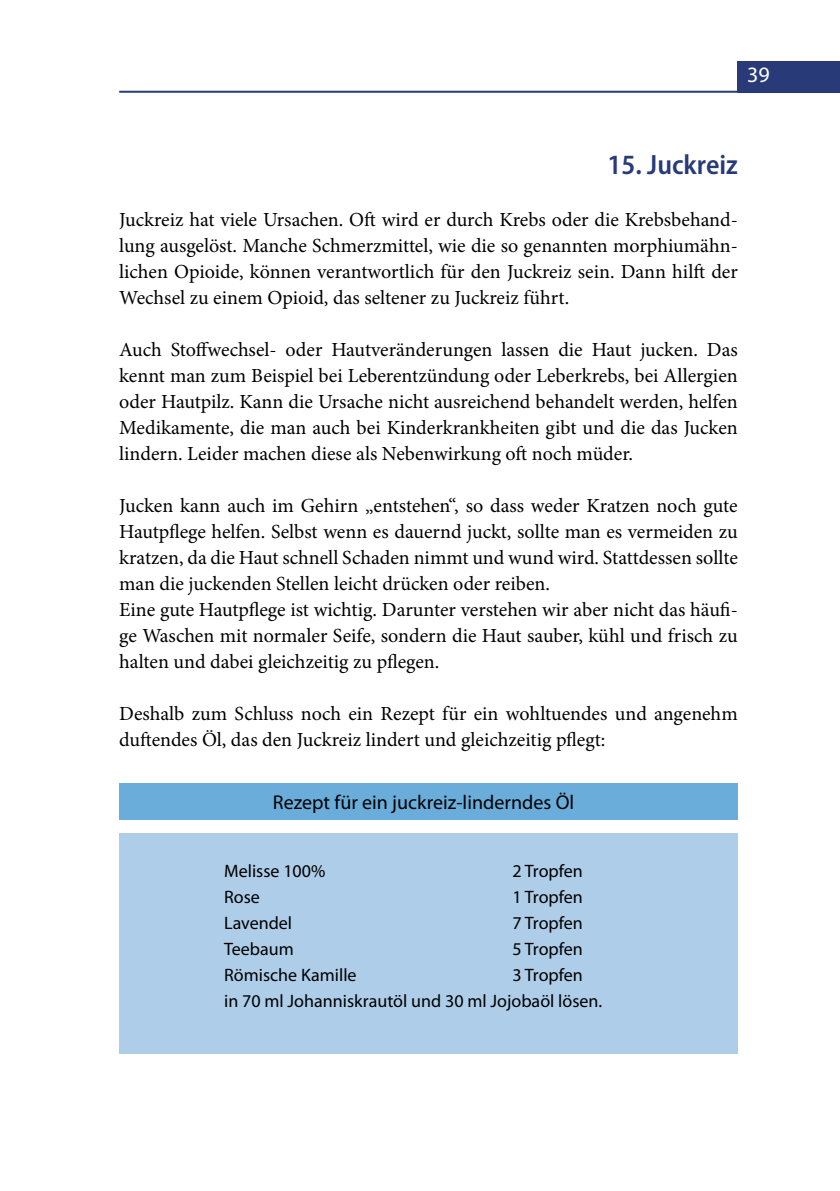
<style>
.page{position:relative;width:840px;height:1191px;background:#fff}
.page>*{position:absolute;margin:0;border:0;box-sizing:border-box;transform-origin:0 0}
.t1{font:600 semi-condensed 28px "Myriad Pro";color:#283b78}
.t2{font:22px "Myriad Pro";color:#fff}
.t3{font:20px/26px "Minion Pro";color:#000;text-align:justify}
.t4{font:20px "Myriad Pro";color:#000}
.t5{font:18px/26px "Myriad Pro";color:#000}
</style>
<div class="page">
<div style="left:119px;top:783px;width:618px;height:37px;background:#6aacda"></div>
<div style="left:119px;top:833px;width:618px;height:220px;background:#aecde9"></div>
<hr style="left:119px;top:91px;width:720px;height:2px;background:#283b78">
<div style="left:737px;top:61px;width:102px;height:31px;background:#283b78"></div>
<p class="t2" style="left:746px;top:61px;width:24px">39</p>
<p class="t1" style="left:607px;top:149px;width:132px">15. Juckreiz</p>
<p class="t3" style="left:119px;top:207px;width:619px">Juckreiz hat viele Ursachen. Oft wird er durch Krebs oder die Krebsbehand&shy;lung ausgelöst. Manche Schmerzmittel, wie die so genannten morphiumähn&shy;lichen Opioide, können verantwortlich für den Juckreiz sein. Dann hilft der Wechsel zu einem Opioid, das seltener zu Juckreiz führt.</p>
<p class="t3" style="left:119px;top:337px;width:619px">Auch Stoffwechsel- oder Hautveränderungen lassen die Haut jucken. Das kennt man zum Beispiel bei Leberentzündung oder Leberkrebs, bei Allergien oder Hautpilz. Kann die Ursache nicht ausreichend behandelt werden, helfen Medikamente, die man auch bei Kinderkrankheiten gibt und die das Jucken lindern. Leider machen diese als Nebenwirkung oft noch müder.</p>
<p class="t3" style="left:119px;top:493px;width:620px;text-align:left">Jucken kann auch im Gehirn „entstehen“, so dass weder Kratzen noch gute Hautpflege helfen. Selbst wenn es dauernd juckt, sollte man es vermeiden zu kratzen, da die Haut schnell Schaden nimmt und wund wird. Stattdessen sollte man die juckenden Stellen leicht drücken oder reiben.<br>Eine gute Hautpflege ist wichtig. Darunter verstehen wir aber nicht das häufi&shy;ge Waschen mit normaler Seife, sondern die Haut sauber, kühl und frisch zu halten und dabei gleichzeitig zu pflegen.</p>
<p class="t3" style="left:119px;top:701px;width:619px">Deshalb zum Schluss noch ein Rezept für ein wohltuendes und angenehm duftendes Öl, das den Juckreiz lindert und gleichzeitig pflegt:</p>
<p class="t4" style="left:273px;top:789px;width:302px">Rezept für ein juckreiz-linderndes Öl</p>
<p class="t5" style="left:224px;top:857px;width:103px">Melisse 100%</p>
<p class="t5" style="left:512px;top:857px;width:72px">2 Tropfen</p>
<p class="t5" style="left:224px;top:883px;width:37px">Rose</p>
<p class="t5" style="left:512px;top:883px;width:72px">1 Tropfen</p>
<p class="t5" style="left:224px;top:909px;width:69px">Lavendel</p>
<p class="t5" style="left:512px;top:909px;width:72px">7 Tropfen</p>
<p class="t5" style="left:224px;top:935px;width:71px">Teebaum</p>
<p class="t5" style="left:512px;top:935px;width:72px">5 Tropfen</p>
<p class="t5" style="left:224px;top:961px;width:134px">Römische Kamille</p>
<p class="t5" style="left:224px;top:961px;width:379px;text-indent:288px">3 Tropfen<br>in 70 ml Johanniskrautöl und 30 ml Jojobaöl lösen.</p>
</div>
